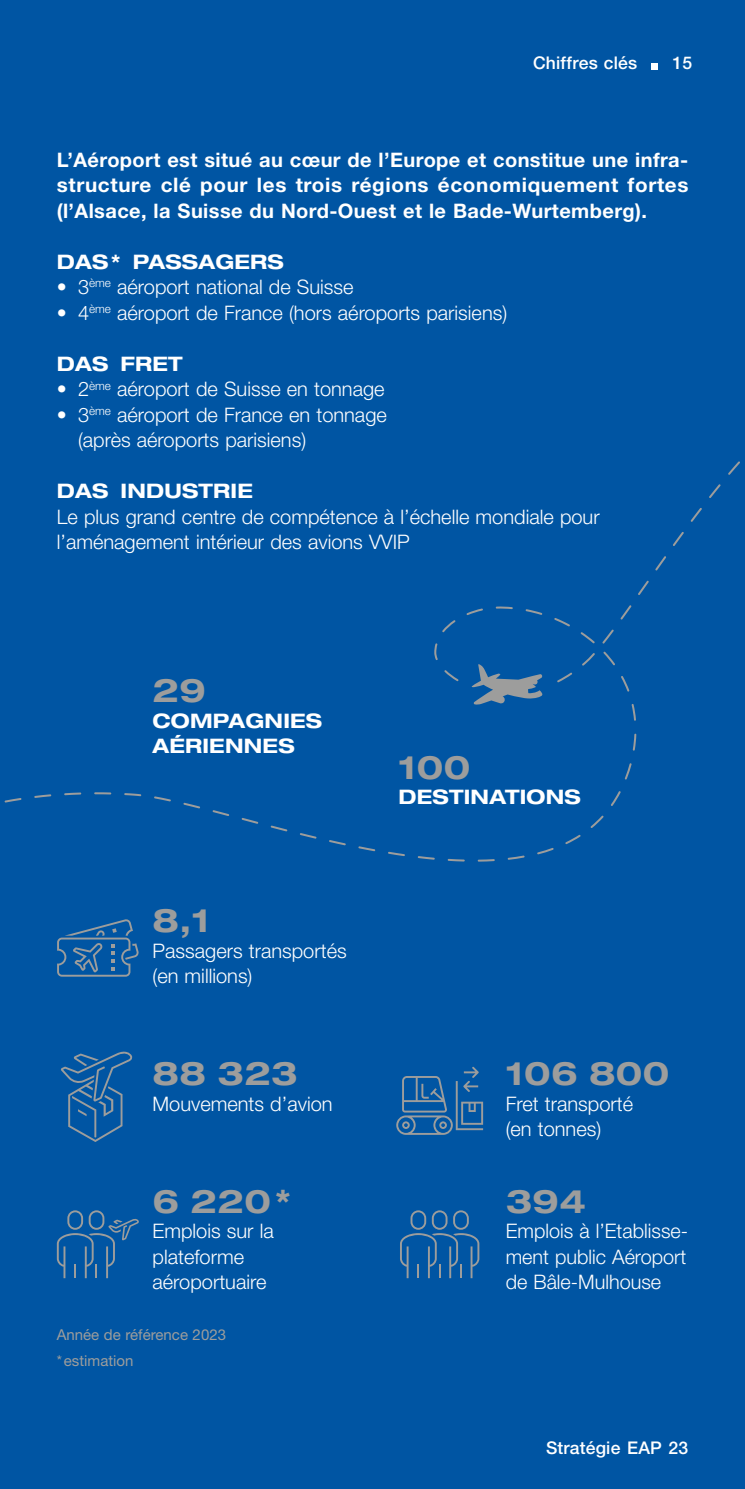
<style>
.page{position:relative;width:745px;height:1489px;background:#fff}
.page>*{position:absolute;margin:0;border:0;box-sizing:border-box;transform-origin:0 0}
.t1{font:700 expanded 32.5px "Helvetica Neue LT Std";letter-spacing:.01em;color:#9d9d9c}
.t2{font:300 20px/25.5px "Helvetica Neue LT Std";color:#fff}
.t3{font:700 20px/25.5px "Helvetica Neue LT Std";letter-spacing:.02em;color:#fff;text-align:justify}
.t4{font:700 expanded 20px/25.5px "Helvetica Neue LT Std";letter-spacing:.01em;color:#fff}
.t5{font:500 17.5px "Helvetica Neue LT Std";letter-spacing:.01em;color:#fff}
.t6{font:15px/25.5px "Helvetica Neue LT Std";color:#9d9d9c}
</style>
<div class="page">
<div style="left:0;top:0;width:744px;height:1488px;background:#0055a3"></div>
<svg style="left:57px;top:919px;width:82px;height:57px"></svg>
<svg style="left:61px;top:1051px;width:71px;height:90px"></svg>
<svg style="left:396px;top:1066px;width:87px;height:68px"></svg>
<svg style="left:57px;top:1210px;width:82px;height:68px"></svg>
<svg style="left:400px;top:1210px;width:79px;height:68px"></svg>
<svg style="left:4px;top:461px;width:736px;height:400px"></svg>
<svg style="left:651px;top:63px;width:6px;height:6px"></svg>
<p class="t5" style="left:532px;top:53px;width:105px">Chiffres clés</p>
<p class="t5" style="left:672px;top:53px;width:21px">15</p>
<p class="t3" style="left:57px;top:146px;width:633px">L’Aéroport est situé au cœur de l’Europe et constitue une infra&shy;structure clé pour les trois régions économiquement fortes (l’Alsace, la Suisse du Nord-Ouest et le Bade-Wurtemberg).</p>
<p class="t4" style="left:57px;top:248px;width:228px">DAS * PASSAGERS</p>
<p class="t2" style="left:57px;top:274px;width:298px">• 3<sup>ème</sup> aéroport national de Suisse</p>
<p class="t2" style="left:57px;top:299px;width:451px">• 4<sup>ème</sup> aéroport de France (hors aéroports parisiens)</p>
<p class="t4" style="left:57px;top:350px;width:127px">DAS FRET</p>
<p class="t2" style="left:57px;top:376px;width:329px">• 2<sup>ème</sup> aéroport de Suisse en tonnage</p>
<p class="t2" style="left:78px;top:401px;width:310px;text-indent:-21px">• 3<sup>ème</sup> aéroport de France en tonnage (après aéroports parisiens)</p>
<p class="t4" style="left:57px;top:478px;width:197px">DAS INDUSTRIE</p>
<p class="t2" style="left:57px;top:503px;width:544px">Le plus grand centre de compétence à l’échelle mondiale pour l’aménagement intérieur des avions VVIP</p>
<h1 class="t1" style="left:152px;top:670px;width:55px">29</h1>
<p class="t4" style="left:152px;top:707px;width:171px">COMPAGNIES<br>AÉRIENNES</p>
<h1 class="t1" style="left:152px;top:900px;width:59px">8,1</h1>
<p class="t2" style="left:152px;top:937px;width:195px">Passagers transportés (en millions)</p>
<h1 class="t1" style="left:152px;top:1053px;width:147px">88 323</h1>
<p class="t2" style="left:152px;top:1090px;width:181px">Mouvements d’avion</p>
<h1 class="t1" style="left:152px;top:1180px;width:139px">6 220*</h1>
<p class="t2" style="left:152px;top:1217px;width:123px">Emplois sur la plateforme aéroportuaire</p>
<p class="t6" style="left:57px;top:1321px;width:171px">Année de référence 2023 *estimation</p>
<h1 class="t1" style="left:398px;top:747px;width:73px">100</h1>
<p class="t4" style="left:398px;top:784px;width:184px">DESTINATIONS</p>
<h1 class="t1" style="left:505px;top:1053px;width:165px">106 800</h1>
<p class="t2" style="left:505px;top:1090px;width:129px">Fret transporté (en tonnes)</p>
<h1 class="t1" style="left:505px;top:1180px;width:82px">394</h1>
<p class="t2" style="left:505px;top:1217px;width:184px;text-align:justify">Emplois à l’Etablisse&shy;ment public Aéroport de Bâle-Mulhouse</p>
<p class="t5" style="left:545px;top:1436px;width:144px">Stratégie EAP 23</p>
</div>
